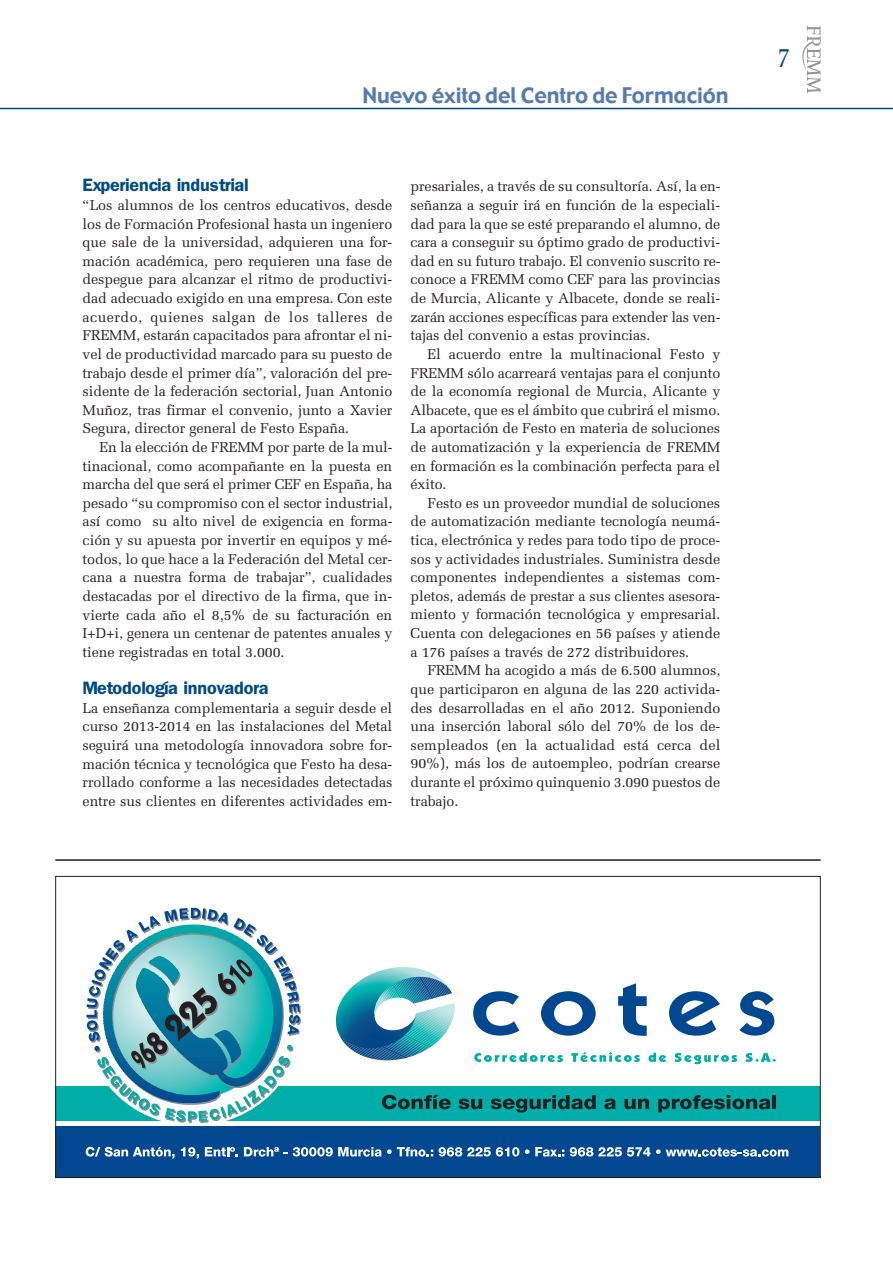
<style>
.page{position:relative;width:893px;height:1263px;background:#fff}
.page>*{position:absolute;margin:0;border:0;box-sizing:border-box;transform-origin:0 0}
.t1{font:28.5px "Melior";color:#004b84;scale:.8 1}
.t2{font:21px "Gadget";color:#557cac}
.t3{font:600 18px "Franklin Gothic";letter-spacing:-.025em;color:#004b84}
.t4{font:600 18px "Franklin Gothic";letter-spacing:-.005em;color:#004b84}
.t5{font:14.25px/18.6px "Melior";letter-spacing:-.005em;color:#231f20;text-align:justify}
</style>
<div class="page">
<hr style="left:55px;top:859px;width:766px;height:2px;background:#231f20">
<hr style="left:0;top:108px;width:893px;height:1px;background:#004b84">
<svg style="left:802px;top:26px;width:19px;height:67px"></svg>
<div style="left:56px;top:1127px;width:764px;height:50px;background:#014890"></div>
<div style="left:56px;top:1086px;width:764px;height:35px;background:#00ada8"></div>
<svg style="left:86px;top:1147px;width:89px;height:12px"></svg>
<svg style="left:181px;top:1147px;width:18px;height:12px"></svg>
<svg style="left:205px;top:1147px;width:33px;height:9px"></svg>
<svg style="left:244px;top:1147px;width:189px;height:9px"></svg>
<svg style="left:439px;top:1147px;width:80px;height:9px"></svg>
<svg style="left:525px;top:1149px;width:4px;height:5px"></svg>
<svg style="left:535px;top:1147px;width:29px;height:9px"></svg>
<svg style="left:570px;top:1147px;width:218px;height:9px"></svg>
<svg style="left:382px;top:1095px;width:69px;height:14px"></svg>
<svg style="left:459px;top:1098px;width:23px;height:11px"></svg>
<svg style="left:491px;top:1095px;width:105px;height:17px"></svg>
<svg style="left:604px;top:1098px;width:12px;height:11px"></svg>
<svg style="left:624px;top:1098px;width:25px;height:11px"></svg>
<svg style="left:658px;top:1095px;width:112px;height:17px"></svg>
<hr style="left:772px;top:1095px;width:4px;height:14px;background:#231f20">
<svg style="left:87px;top:908px;width:214px;height:215px"></svg>
<img style="left:374px;top:967px;width:51px;height:6px">
<img style="left:335px;top:1011px;width:2px;height:18px">
<svg style="left:337px;top:973px;width:118px;height:88px"></svg>
<svg style="left:473px;top:991px;width:46px;height:44px"></svg>
<svg style="left:541px;top:991px;width:55px;height:45px"></svg>
<svg style="left:618px;top:983px;width:29px;height:53px"></svg>
<svg style="left:669px;top:991px;width:51px;height:44px"></svg>
<svg style="left:739px;top:991px;width:35px;height:44px"></svg>
<svg style="left:474px;top:1052px;width:89px;height:10px"></svg>
<svg style="left:571px;top:1052px;width:69px;height:10px"></svg>
<svg style="left:648px;top:1052px;width:18px;height:10px"></svg>
<svg style="left:675px;top:1053px;width:62px;height:11px"></svg>
<svg style="left:746px;top:1053px;width:30px;height:9px"></svg>
<h2 class="t2" style="left:362px;top:82px;width:368px">Nuevo éxito del Centro de Formación</h2>
<p class="t3" style="left:83px;top:175px;width:168px">Experiencia industrial</p>
<p class="t5" style="left:83px;top:196px;width:311px">“Los alumnos de los centros educativos, desde los de Formación Profesional hasta un ingeniero que sale de la universidad, adquieren una for&shy;mación académica, pero requieren una fase de despegue para alcanzar el ritmo de productivi&shy;dad adecuado exigido en una empresa. Con este acuerdo, quienes salgan de los talleres de FREMM, estarán capacitados para afrontar el ni&shy;vel de productividad marcado para su puesto de trabajo desde el primer día”, valoración del pre&shy;sidente de la federación sectorial, Juan Antonio Muñoz, tras firmar el convenio, junto a Xavier Segura, director general de Festo España.</p>
<p class="t5" style="left:83px;top:438px;width:311px;text-indent:17px">En la elección de FREMM por parte de la mul&shy;tinacional, como acompañante en la puesta en marcha del que será el primer CEF en España, ha pesado “su compromiso con el sector industrial, así como su alto nivel de exigencia en forma&shy;ción y su apuesta por invertir en equipos y mé&shy;todos, lo que hace a la Federación del Metal cer&shy;cana a nuestra forma de trabajar”, cualidades destacadas por el directivo de la firma, que in&shy;vierte cada año el 8,5% de su facturación en I+D+i, genera un centenar de patentes anuales y tiene registradas en total 3.000.</p>
<p class="t4" style="left:83px;top:677px;width:188px">Metodología innovadora</p>
<p class="t5" style="left:83px;top:698px;width:311px">La enseñanza complementaria a seguir desde el curso 2013-2014 en las instalaciones del Metal seguirá una metodología innovadora sobre for&shy;mación técnica y tecnológica que Festo ha desa&shy;rrollado conforme a las necesidades detectadas entre sus clientes en diferentes actividades em-</p>
<p class="t5" style="left:411px;top:177px;width:312px">presariales, a través de su consultoría. Así, la en&shy;señanza a seguir irá en función de la especiali&shy;dad para la que se esté preparando el alumno, de cara a conseguir su óptimo grado de productivi&shy;dad en su futuro trabajo. El convenio suscrito re&shy;conoce a FREMM como CEF para las provincias de Murcia, Alicante y Albacete, donde se reali&shy;zarán acciones específicas para extender las ven&shy;tajas del convenio a estas provincias.</p>
<p class="t5" style="left:411px;top:345px;width:311px;text-indent:17px">El acuerdo entre la multinacional Festo y FREMM sólo acarreará ventajas para el conjunto de la economía regional de Murcia, Alicante y Albacete, que es el ámbito que cubrirá el mismo.<br>La aportación de Festo en materia de soluciones de automatización y la experiencia de FREMM en formación es la combinación perfecta para el éxito.</p>
<p class="t5" style="left:411px;top:494px;width:311px;text-indent:17px">Festo es un proveedor mundial de soluciones de automatización mediante tecnología neumá&shy;tica, electrónica y redes para todo tipo de proce&shy;sos y actividades industriales. Suministra desde componentes independientes a sistemas com&shy;pletos, además de prestar a sus clientes asesora&shy;miento y formación tecnológica y empresarial.<br>Cuenta con delegaciones en 56 países y atiende a 176 países a través de 272 distribuidores.</p>
<p class="t5" style="left:411px;top:661px;width:311px;text-indent:17px">FREMM ha acogido a más de 6.500 alumnos, que participaron en alguna de las 220 activida&shy;des desarrolladas en el año 2012. Suponiendo una inserción laboral sólo del 70% de los de&shy;sempleados (en la actualidad está cerca del 90%), más los de autoempleo, podrían crearse durante el próximo quinquenio 3.090 puestos de trabajo.</p>
<h1 class="t1" style="left:777px;top:40px;width:17px">7</h1>
</div>
